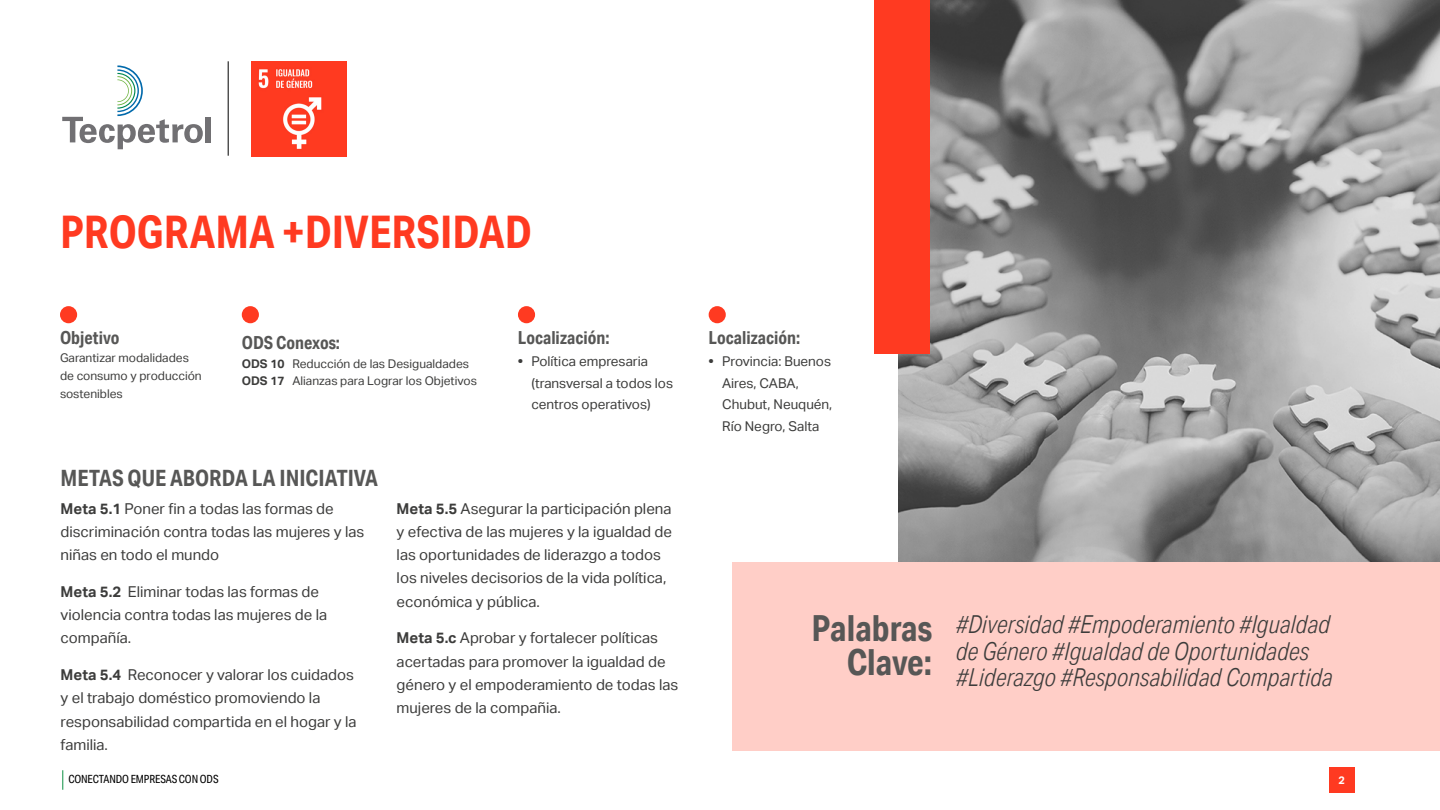
<style>
.page{position:relative;width:1440px;height:810px;background:#fff}
.page>*{position:absolute;margin:0;border:0;box-sizing:border-box;transform-origin:0 0}
.t1{font:700 45px "Aktiv Grotesk Cd";color:#ff3a21}
.t2{font:700 36px/33.8px "Aktiv Grotesk Cd";color:#575756;text-align:right}
.t3{font:italic 300 24.75px/26.2px "Aktiv Grotesk Cd";color:#3c3c3b}
.t4{font:700 22.5px "Aktiv Grotesk Cd";color:#575756}
.t5{font:700 18px "Aktiv Grotesk Cd";color:#575756}
.t6{font:15px/23.2px "Aktiv Grotesk";color:#3c3c3b}
.t7{font:13.5px/21.8px "Aktiv Grotesk";color:#3c3c3b}
.t8{font:12px/18px "Aktiv Grotesk";color:#3c3c3b}
.t9{font:11.25px "Aktiv Grotesk Cd";letter-spacing:-.01em;color:#000}
.t10{font:700 10.88px "Aktiv Grotesk";color:#fff}
.s1{font-weight:700}
</style>
<div class="page">
<svg style="left:62px;top:770px;width:1px;height:20px"></svg>
<div style="left:1329px;top:767px;width:25px;height:26px;background:#ff3a21"></div>
<img style="left:898px;top:0;width:542px;height:562px">
<div style="left:874px;top:0;width:56px;height:354px;background:#ff3a21"></div>
<img style="left:251px;top:61px;width:95px;height:95px">
<hr style="left:228px;top:61px;width:1px;height:95px;background:#000">
<div style="left:60px;top:306px;width:17px;height:17px;background:#ff3a21;border-radius:50%"></div>
<div style="left:518px;top:306px;width:17px;height:17px;background:#ff3a21;border-radius:50%"></div>
<div style="left:732px;top:562px;width:708px;height:189px;background:#ffcec7"></div>
<div style="left:709px;top:306px;width:17px;height:17px;background:#ff3a21;border-radius:50%"></div>
<svg style="left:62px;top:65px;width:141px;height:84px"></svg>
<div style="left:205px;top:117px;width:6px;height:25px;background:#717073"></div>
<div style="left:242px;top:306px;width:17px;height:17px;background:#ff3a21;border-radius:50%"></div>
<h1 class="t1" style="left:60px;top:204px;width:473px">PROGRAMA +DIVERSIDAD</h1>
<p class="t5" style="left:60px;top:327px;width:61px">Objetivo</p>
<p class="t8" style="left:60px;top:349px;width:143px">Garantizar modalidades de consumo y producción sostenibles</p>
<p class="t5" style="left:242px;top:332px;width:100px">ODS Conexos:</p>
<p class="t8" style="left:242px;top:355px;width:237px;line-height:17.2px"><span class="s1">ODS 10</span> Reducción de las Desigualdades<br><span class="s1">ODS 17</span> Alianzas para Lograr los Objetivos</p>
<p class="t5" style="left:518px;top:327px;width:93px">Localización:</p>
<p class="t7" style="left:531px;top:350px;width:143px;text-indent:-14px"><span class="s1">•</span> Política empresaria (transversal a todos los centros operativos)</p>
<h3 class="t4" style="left:61px;top:465px;width:319px">METAS QUE ABORDA LA INICIATIVA</h3>
<p class="t6" style="left:61px;top:497px;width:305px"><span class="s1">Meta 5.1</span> Poner fin a todas las formas de discriminación contra todas las mujeres y las niñas en todo el mundo</p>
<p class="t6" style="left:61px;top:580px;width:268px"><span class="s1">Meta 5.2</span> Eliminar todas las formas de violencia contra todas las mujeres de la compañía.</p>
<p class="t6" style="left:61px;top:663px;width:297px"><span class="s1">Meta 5.4</span> Reconocer y valorar los cuidados y el trabajo doméstico promoviendo la responsabilidad compartida en el hogar y la familia.</p>
<p class="t6" style="left:397px;top:497px;width:277px"><span class="s1">Meta 5.5</span> Asegurar la participación plena y efectiva de las mujeres y la igualdad de las oportunidades de liderazgo a todos los niveles decisorios de la vida política, económica y pública.</p>
<p class="t6" style="left:397px;top:627px;width:283px"><span class="s1">Meta 5.c</span> Aprobar y fortalecer políticas acertadas para promover la igualdad de género y el empoderamiento de todas las mujeres de la compañia.</p>
<p class="t5" style="left:709px;top:327px;width:93px">Localización:</p>
<p class="t7" style="left:722px;top:350px;width:112px;text-indent:-14px"><span class="s1">•</span> Provincia: Buenos<br>Aires, CABA,<br>Chubut, Neuquén,<br>Río Negro, Salta</p>
<h2 class="t2" style="left:811px;top:611px;width:122px">Palabras<br>Clave:</h2>
<h3 class="t3" style="left:956px;top:611px;width:379px">#Diversidad #Empoderamiento #Igualdad de Género #Igualdad de Oportunidades #Liderazgo #Responsabilidad Compartida</h3>
<p class="t9" style="left:68px;top:773px;width:152px">CONECTANDO EMPRESAS CON ODS</p>
<p class="t10" style="left:1338px;top:774px;width:8px">2</p>
</div>
